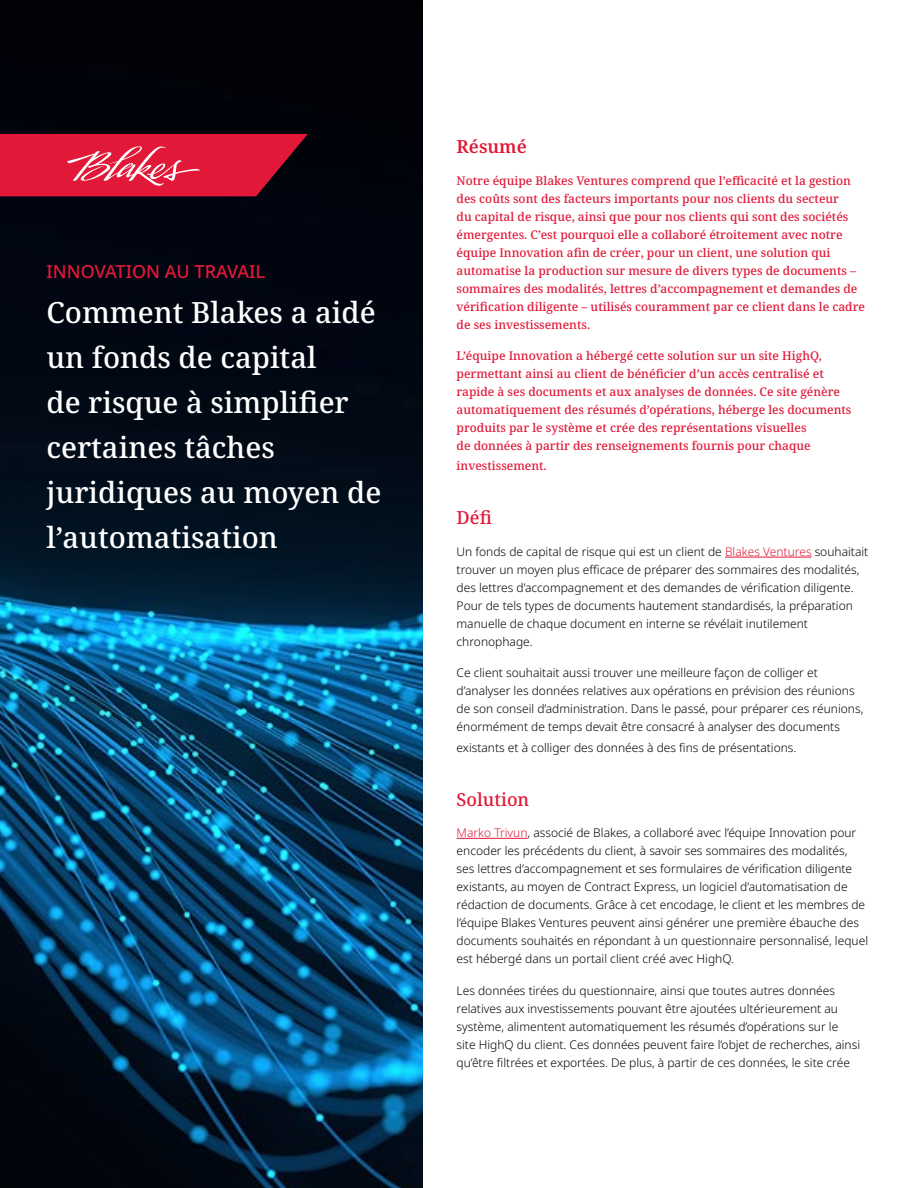
<style>
.page{position:relative;width:918px;height:1188px;background:#fff}
.page>*{position:absolute;margin:0;border:0;box-sizing:border-box;transform-origin:0 0}
.H1-white{font:500 29.25px/45px "Noto Serif";color:#fff}
.t1{font:500 18px "Noto Sans";color:#e11837}
.t2{font:500 18px "Noto Serif";color:#e11837}
.t3{font:600 18px "Noto Serif";color:#e11837}
.Body_Text{font:300 12px/18px "Noto Sans";color:#000}
.Body_Text__red{font:500 12px/18px "Noto Serif";color:#e11837}
.s1{color:#e11837}
</style>
<div class="page">
<img style="left:0;top:0;width:422px;height:1188px">
<svg style="left:0;top:134px;width:308px;height:62px"></svg>
<hr style="left:725px;top:557px;width:87px;height:1px;background:#e11837">
<hr style="left:457px;top:838px;width:71px;height:1px;background:#e11837">
<p class="t1" style="left:46px;top:259px;width:220px">INNOVATION AU TRAVAIL</p>
<h1 class="H1-white" style="left:46px;top:291px;width:336px">Comment Blakes a aidé un fonds de capital<br>de risque à simplifier certaines tâches juridiques au moyen de l’automatisation</h1>
<h2 class="t3" style="left:457px;top:134px;width:72px">Résumé</h2>
<p class="Body_Text__red" style="left:457px;top:172px;width:410px">Notre équipe Blakes Ventures comprend que l’efficacité et la gestion des coûts sont des facteurs importants pour nos clients du secteur<br>du capital de risque, ainsi que pour nos clients qui sont des sociétés émergentes. C’est pourquoi elle a collaboré étroitement avec notre équipe Innovation afin de créer, pour un client, une solution qui automatise la production sur mesure de divers types de documents – sommaires des modalités, lettres d’accompagnement et demandes de vérification diligente – utilisés couramment par ce client dans le cadre de ses investissements.</p>
<p class="Body_Text__red" style="left:457px;top:347px;width:396px">L’équipe Innovation a hébergé cette solution sur un site HighQ, permettant ainsi au client de bénéficier d’un accès centralisé et rapide à ses documents et aux analyses de données. Ce site génère automatiquement des résumés d’opérations, héberge les documents produits par le système et crée des représentations visuelles<br>de données à partir des renseignements fournis pour chaque</p>
<p class="Body_Text__red" style="left:457px;top:457px;width:92px">investissement.</p>
<h2 class="t2" style="left:457px;top:505px;width:37px">Défi</h2>
<p class="Body_Text" style="left:457px;top:543px;width:413px">Un fonds de capital de risque qui est un client de <span class="s1">Blakes Ventures</span> souhaitait trouver un moyen plus efficace de préparer des sommaires des modalités, des lettres d’accompagnement et des demandes de vérification diligente.<br>Pour de tels types de documents hautement standardisés, la préparation manuelle de chaque document en interne se révélait inutilement chronophage.</p>
<p class="Body_Text" style="left:457px;top:664px;width:408px">Ce client souhaitait aussi trouver une meilleure façon de colliger et d’analyser les données relatives aux opérations en prévision des réunions de son conseil d’administration. Dans le passé, pour préparer ces réunions, énormément de temps devait être consacré à analyser des documents</p>
<p class="Body_Text" style="left:457px;top:739px;width:341px">existants et à colliger des données à des fins de présentations.</p>
<h2 class="t2" style="left:457px;top:787px;width:74px">Solution</h2>
<p class="Body_Text" style="left:457px;top:824px;width:413px"><span class="s1">Marko Trivun</span>, associé de Blakes, a collaboré avec l’équipe Innovation pour encoder les précédents du client, à savoir ses sommaires des modalités, ses lettres d’accompagnement et ses formulaires de vérification diligente existants, au moyen de Contract Express, un logiciel d’automatisation de rédaction de documents. Grâce à cet encodage, le client et les membres de l’équipe Blakes Ventures peuvent ainsi générer une première ébauche des documents souhaités en répondant à un questionnaire personnalisé, lequel est hébergé dans un portail client créé avec HighQ.</p>
<p class="Body_Text" style="left:457px;top:982px;width:405px">Les données tirées du questionnaire, ainsi que toutes autres données relatives aux investissements pouvant être ajoutées ultérieurement au système, alimentent automatiquement les résumés d’opérations sur le site HighQ du client. Ces données peuvent faire l’objet de recherches, ainsi qu’être filtrées et exportées. De plus, à partir de ces données, le site crée</p>
</div>
